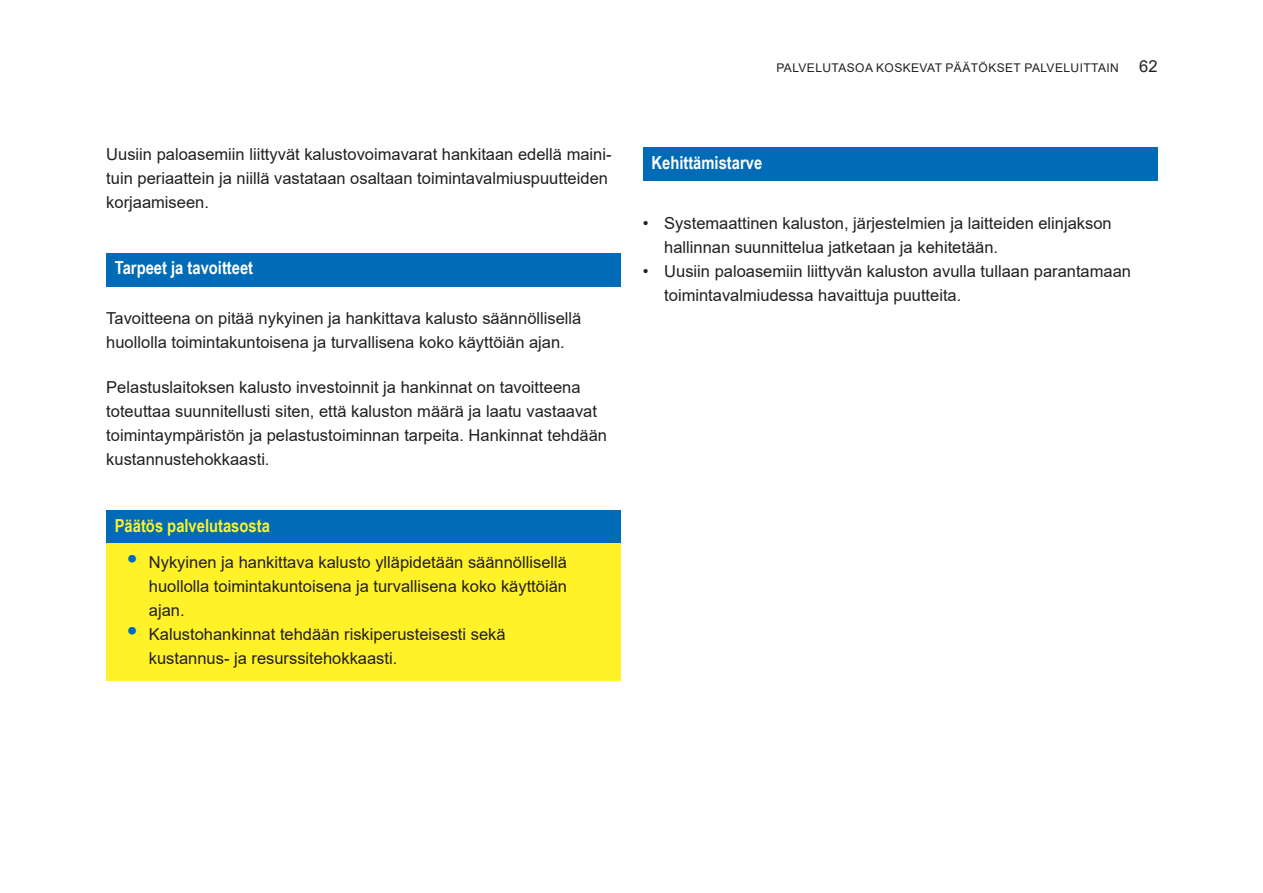
<style>
.page{position:relative;width:1263px;height:893px;background:#fff}
.page>*{position:absolute;margin:0;border:0;box-sizing:border-box;transform-origin:0 0}
.H6_palkkiotsikko{font:700 18px "Arial Narrow";color:#fff}
.H6_Päätös_palvelutasosta{font:700 18px "Arial Narrow";color:#fff229}
.Leipäteksti_P{font:16.5px/24px "Arial";color:#231f20}
.t1{font:12px "Arial";letter-spacing:.035em;color:#231f20}
.s1{font-weight:700;font-size:27px;color:#006cb7}
.s2{font-size:16.5px}
</style>
<div class="page">
<div style="left:106px;top:253px;width:515px;height:34px;background:#006cb7"></div>
<div style="left:106px;top:510px;width:515px;height:34px;background:#006cb7"></div>
<div style="left:106px;top:544px;width:515px;height:89px;background:#fff229"></div>
<div style="left:106px;top:616px;width:515px;height:65px;background:#fff229"></div>
<div style="left:643px;top:147px;width:514px;height:34px;background:#006cb7"></div>
<p class="Leipäteksti_P" style="left:106px;top:142px;width:507px">Uusiin paloasemiin liittyvät kalustovoimavarat hankitaan edellä maini&shy;tuin periaattein ja niillä vastataan osaltaan toimintavalmiuspuutteiden korjaamiseen.</p>
<h6 class="H6_palkkiotsikko" style="left:115px;top:254px;width:140px">Tarpeet ja tavoitteet</h6>
<p class="Leipäteksti_P" style="left:106px;top:306px;width:477px">Tavoitteena on pitää nykyinen ja hankittava kalusto säännöllisellä huollolla toimintakuntoisena ja turvallisena koko käyttöiän ajan.</p>
<p class="Leipäteksti_P" style="left:106px;top:375px;width:502px">Pelastuslaitoksen kalusto investoinnit ja hankinnat on tavoitteena toteuttaa suunnitellusti siten, että kaluston määrä ja laatu vastaavat toimintaympäristön ja pelastustoiminnan tarpeita. Hankinnat tehdään kustannustehokkaasti.</p>
<h6 class="H6_Päätös_palvelutasosta" style="left:115px;top:512px;width:157px">Päätös palvelutasosta</h6>
<p class="Leipäteksti_P" style="left:149px;top:550px;width:420px;text-align:justify;text-indent:-21px"><span class="s1">•</span> Nykyinen ja hankittava kalusto ylläpidetään säännöllisellä huollolla toimintakuntoisena ja turvallisena koko käyttöiän ajan.</p>
<p class="Leipäteksti_P" style="left:149px;top:622px;width:358px;text-indent:-21px"><span class="s1">•</span> Kalustohankinnat tehdään riskiperusteisesti sekä kustannus- ja resurssitehokkaasti.</p>
<p class="t1" style="left:776px;top:59px;width:383px">PALVELUTASOA KOSKEVAT PÄÄTÖKSET PALVELUITTAIN <span class="s2">62</span></p>
<h6 class="H6_palkkiotsikko" style="left:651px;top:149px;width:112px">Kehittämistarve</h6>
<p class="Leipäteksti_P" style="left:664px;top:211px;width:449px;text-indent:-21px">• Systemaattinen kaluston, järjestelmien ja laitteiden elinjakson hallinnan suunnittelua jatketaan ja kehitetään.</p>
<p class="Leipäteksti_P" style="left:664px;top:259px;width:468px;text-indent:-21px">• Uusiin paloasemiin liittyvän kaluston avulla tullaan parantamaan toimintavalmiudessa havaittuja puutteita.</p>
</div>
